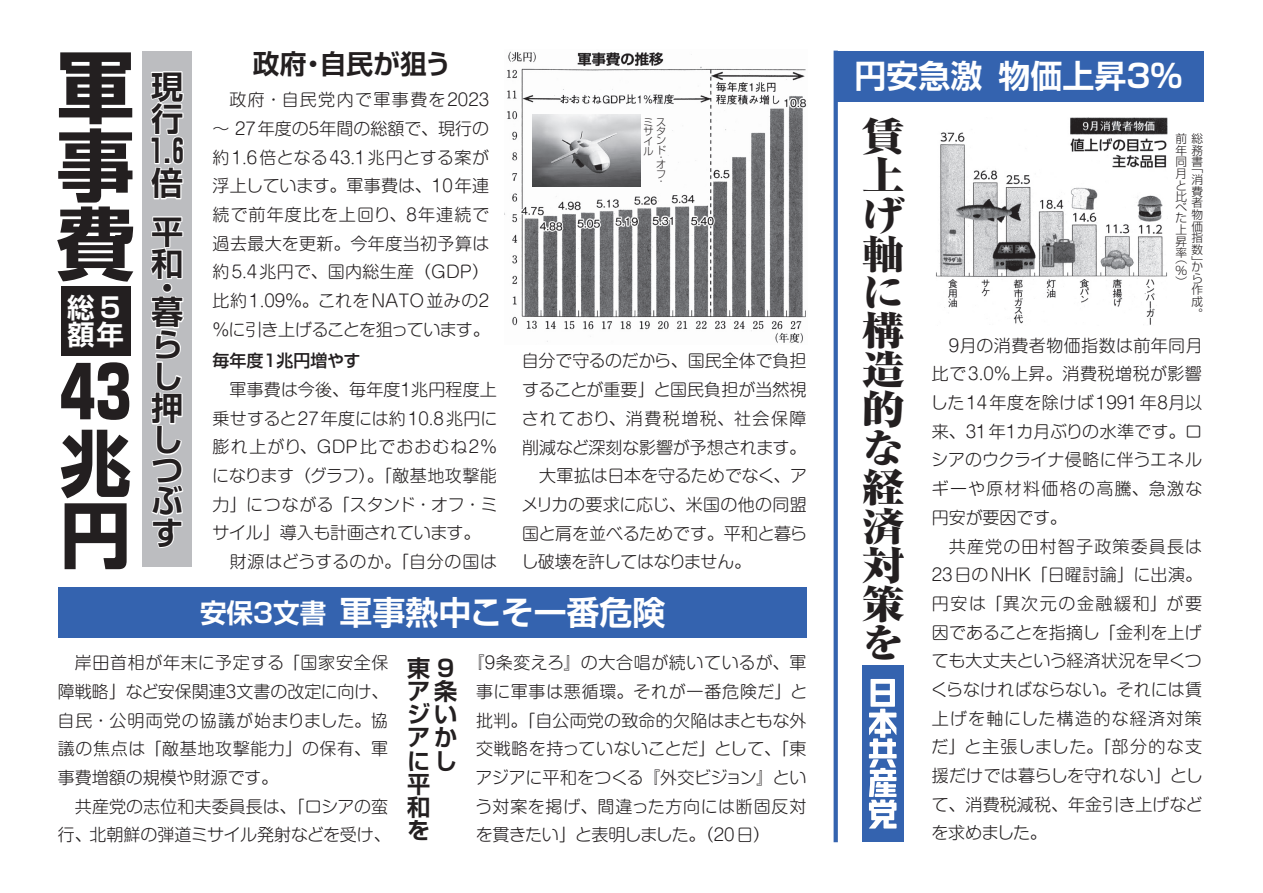
<style>
.page{position:relative;width:1263px;height:893px;background:#fff}
.page>*{position:absolute;margin:0;border:0;box-sizing:border-box;transform-origin:0 0}
.t1{font:700 78px/78px "Shin Go Pr 5";color:#231f20;text-align:justify}
.t2{font:700 71.55px/71.6px "Shin Go Pr 5";color:#231f20;text-align:justify}
.t3{font:800 expanded 39.15px/39px "Ryumin Pr 5";color:#231f20;text-align:justify;scale:1.1 1}
.t4{font:700 33px "Shin Go Pr 5 De";color:#fff}
.t5{font:700 32.25px/31.3px "Shin Go Pr 5 De";color:#231f20;text-align:justify}
.t6{font:700 31.95px "Shin Go Pr 5 De";color:#fff}
.t7{font:700 27.45px/27.3px "Shin Go Pr 5 De";color:#fff}
.t8{font:700 26.85px "Shin Go Pr 5 De";color:#231f20}
.t9{font:700 23.25px/23.1px "Shin Go Pr 5 De";color:#231f20}
.t10{font:300 16.95px/28.7px "Shin M Go Pro";letter-spacing:.01em;color:#231f20}
.t11{font:500 16.95px "Shin Go Pr 5";letter-spacing:-.01em;color:#231f20}
.t12{font:300 11.7px/11.7px "Shin Go Pr 5";color:#231f20;text-align:justify}
.t13{font:300 10.05px/9.8px "Shin Go Pr 5";color:#231f20}
.s1{font-size:26.55px}
</style>
<div class="page">
<div style="left:58px;top:588px;width:749px;height:50px;background:#3463af"></div>
<div style="left:143px;top:52px;width:49px;height:515px;background:#bcbdc0"></div>
<div style="left:833px;top:51px;width:370px;height:50px;background:#3463af"></div>
<div style="left:833px;top:51px;width:5px;height:791px;background:#3463af"></div>
<svg style="left:150px;top:71px;width:34px;height:129px"></svg>
<svg style="left:150px;top:216px;width:34px;height:64px"></svg>
<div style="left:162px;top:283px;width:10px;height:10px;border:2px solid #fff;border-radius:50%"></div>
<svg style="left:150px;top:296px;width:34px;height:252px"></svg>
<div style="left:61px;top:286px;width:69px;height:70px;background:#231f20"></div>
<img style="left:507px;top:51px;width:300px;height:293px">
<img style="left:532px;top:115px;width:108px;height:71px">
<div style="left:862px;top:666px;width:41px;height:176px;background:#3463af"></div>
<svg style="left:869px;top:679px;width:28px;height:150px"></svg>
<img style="left:936px;top:117px;width:231px;height:208px">
<h1 class="t1" style="left:57px;top:43px;width:78px">軍事費</h1>
<h3 class="t7" style="left:67px;top:291px;width:57px">総５額年</h3>
<h2 class="t2" style="left:60px;top:351px;width:73px">43兆円</h2>
<h3 class="t5" style="left:151px;top:67px;width:34px;line-height:32.2px">現行1.6倍</h3>
<h3 class="t5" style="left:151px;top:213px;width:33px;line-height:32.2px">平和</h3>
<h3 class="t5" style="left:151px;top:273px;width:33px;line-height:24.2px">・暮</h3>
<h3 class="t5" style="left:151px;top:326px;width:33px">らし押しつぶす</h3>
<h3 class="t8" style="left:253px;top:42px;width:200px">政府・自民が狙う</h3>
<p class="t10" style="left:212px;top:83px;width:282px">　政府・自民党内で軍事費を2023～ 27年度の５年間の総額で、現行の約 1.6倍となる43.1兆円とする案が浮上しています。軍事費は、10年連続で前年度比を上回り、８年連続で過去最大を更新。今年度当初予算は約 5.4兆円で、国内総生産（GDP）比約 1.09％。これをNATO並みの２％に引き上げることを狙っています。</p>
<p class="t11" style="left:213px;top:347px;width:150px">毎年度１兆円増やす</p>
<p class="t10" style="left:212px;top:373px;width:287px">　軍事費は今後、毎年度１兆円程度上乗せすると27年度には約 10.8兆円に膨れ上がり、GDP比でおおむね２％になります（グラフ）。「敵基地攻撃能力」につながる「スタンド・オフ・ミサイル」導入も計画されています。　財源はどうするのか。「自分の国は</p>
<p class="t13" style="left:643px;top:116px;width:24px">ミスサタイ<br>ル</p>
<p class="t13" style="left:656px;top:134px;width:11px">ンド</p>
<p class="t13" style="left:656px;top:152px;width:11px;line-height:7.5px">・オ</p>
<p class="t13" style="left:656px;top:169px;width:11px;line-height:7.4px">フ・</p>
<p class="t10" style="left:521px;top:345px;width:287px;text-align:justify">自分で守るのだから、国民全体で負担することが重要」と国民負担が当然視されており、消費税増税、社会保障削減など深刻な影響が予想されます。　大軍拡は日本を守るためでなく、アメリカの要求に応じ、米国の他の同盟国と肩を並べるためです。平和と暮らし破壊を許してはなりません。</p>
<h3 class="t4" style="left:200px;top:585px;width:467px"><span class="s1">安保３文書</span>軍事熱中こそ一番危険</h3>
<p class="t10" style="left:58px;top:646px;width:335px">　岸田首相が年末に予定する「国家安全保障戦略」など安保関連３文書の改定に向け、自民・公明両党の協議が始まりました。協議の焦点は「敵基地攻撃能力」の保有、軍事費増額の規模や財源です。<br>　共産党の志位和夫委員長は、「ロシアの蛮行、北朝鮮の弾道ミサイル発射などを受け、</p>
<p class="t10" style="left:475px;top:646px;width:333px;text-align:justify;text-indent:-8px">『９条変えろ』の大合唱が続いているが、軍事に軍事は悪循環。それが一番危険だ」と批判。「自公両党の致命的欠陥はまともな外交戦略を持っていないことだ」として、「東アジアに平和をつくる『外交ビジョン』という対案を掲げ、間違った方向には断固反対を貫きたい」と表明しました。（20日）</p>
<h3 class="t9" style="left:407px;top:654px;width:51px">東９ア条ジいアかにし平和<br>を</h3>
<h3 class="t6" style="left:855px;top:50px;width:329px">円安急激物価上昇３％</h3>
<h3 class="t3" style="left:862px;top:115px;width:41px">賃上げ軸に構造的な経済対策を</h3>
<p class="t12" style="left:1175px;top:132px;width:29px;text-align:left">前総年務同<br>月<br>と<br>比<br>べ<br>た</p>
<p class="t12" style="left:1175px;top:222px;width:13px">上昇率</p>
<p class="t12" style="left:1175px;top:252px;width:13px;line-height:11.2px">（％）</p>
<p class="t12" style="left:1191px;top:155px;width:13px">書</p>
<p class="t12" style="left:1191px;top:161px;width:13px">「消費者物価指数」</p>
<p class="t12" style="left:1191px;top:260px;width:13px">から作成。</p>
<p class="t10" style="left:931px;top:329px;width:273px">　９月の消費者物価指数は前年同月比で3.0％上昇。消費税増税が影響した14年度を除けば1991年８月以来、31年１カ月ぶりの水準です。ロシアのウクライナ侵略に伴うエネルギーや原材料価格の高騰、急激な円安が要因です。<br>　共産党の田村智子政策委員長は<br>23日のNHK「日曜討論」に出演。円安は「異次元の金融緩和」が要因であることを指摘し「金利を上げても大丈夫という経済状況を早くつくらなければならない。それには賃上げを軸にした構造的な経済対策だ」と主張しました。「部分的な支援だけでは暮らしを守れない」として、消費税減税、年金引き上げなどを求めました。</p>
</div>
